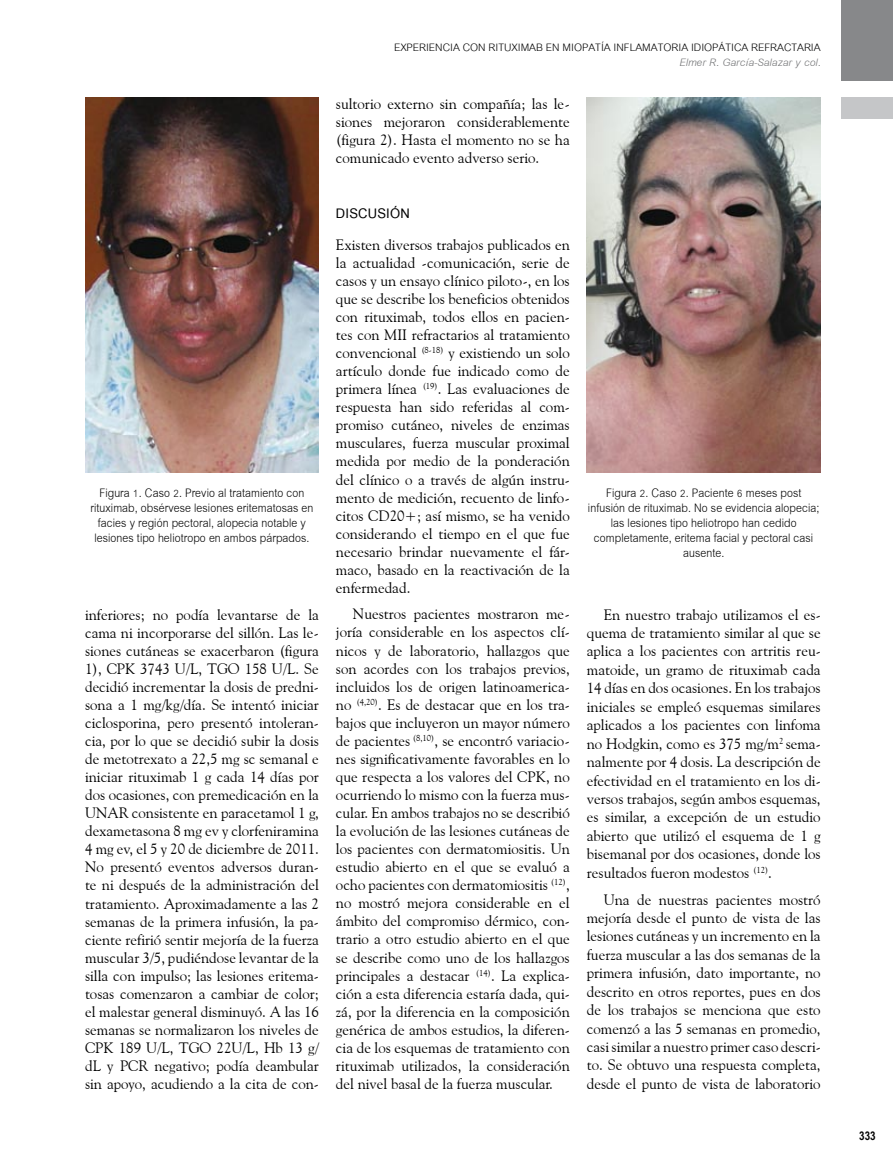
<style>
.page{position:relative;width:893px;height:1174px;background:#fff}
.page>*{position:absolute;margin:0;border:0;box-sizing:border-box;transform-origin:0 0}
.t1{font:700 20.25px "Cordia UPC";letter-spacing:.01em;color:#000}
.t2{font:18px/15px "Cordia UPC";letter-spacing:.005em;color:#000;text-align:center;scale:.9 1}
.t3{font:15.75px "Cordia UPC";color:#000}
.t4{font:italic 15.75px "Cordia UPC";color:#707173}
.t5{font:15px/18px "Goudy Old Style BT";color:#000;text-align:justify}
.t6{font:700 12px "Arial Narrow";color:#000}
</style>
<div class="page">
<div style="left:842px;top:0;width:51px;height:81px;background:#87888a"></div>
<div style="left:842px;top:98px;width:51px;height:21px;background:#c5c6c8"></div>
<img style="left:85px;top:98px;width:234px;height:374px">
<img style="left:587px;top:98px;width:234px;height:374px">
<p class="t3" style="left:394px;top:36px;width:20px">Experiencia</p>
<p class="t3" style="left:463px;top:36px;width:62px">conrituximab</p>
<p class="t3" style="left:546px;top:36px;width:24px">en miopat</p>
<p class="t3" style="left:601px;top:36px;width:20px">ía inflamatoria</p>
<p class="t3" style="left:691px;top:36px;width:7px">idiop</p>
<p class="t3" style="left:719px;top:36px;width:14px">ática</p>
<p class="t3" style="left:751px;top:36px;width:8px">refractaria</p>
<p class="t4" style="left:679px;top:51px;width:143px">Elmer R. García-Salazar y col.</p>
<p class="t5" style="left:336px;top:95px;width:235px">sultorio externo sin compañía; las le&shy;siones mejoraron considerablemente (figura 2). Hasta el momento no se ha comunicado evento adverso serio.</p>
<h1 class="t1" style="left:336px;top:201px;width:75px">DISCUSIÓN</h1>
<p class="t5" style="left:336px;top:235px;width:235px">Existen diversos trabajos publicados en la actualidad -comunicación, serie de casos y un ensayo clínico piloto-, en los que se describe los beneficios obtenidos con rituximab, todos ellos en pacien&shy;tes con MII refractarios al tratamiento convencional <sup>(8-18)</sup> y existiendo un solo artículo donde fue indicado como de primera línea <sup>(19)</sup>. Las evaluaciones de respuesta han sido referidas al com&shy;promiso cutáneo, niveles de enzimas musculares, fuerza muscular proximal medida por medio de la ponderación del clínico o a través de algún instru&shy;mento de medición, recuento de linfo&shy;citos CD20+; así mismo, se ha venido considerando el tiempo en el que fue necesario brindar nuevamente el fár&shy;maco, basado en la reactivación de la enfermedad.</p>
<p class="t5" style="left:336px;top:605px;width:235px;text-indent:17px">Nuestros pacientes mostraron me&shy;joría considerable en los aspectos clí&shy;nicos y de laboratorio, hallazgos que son acordes con los trabajos previos, incluidos los de origen latinoamerica&shy;no <sup>(4,20)</sup>. Es de destacar que en los tra&shy;bajos que incluyeron un mayor número de pacientes <sup>(8,10)</sup>, se encontró variacio&shy;nes significativamente favorables en lo que respecta a los valores del CPK, no ocurriendo lo mismo con la fuerza mus&shy;cular. En ambos trabajos no se describió la evolución de las lesiones cutáneas de los pacientes con dermatomiositis. Un estudio abierto en el que se evaluó a ocho pacientes con dermatomiositis <sup>(12)</sup>, no mostró mejora considerable en el ámbito del compromiso dérmico, con&shy;trario a otro estudio abierto en el que se describe como uno de los hallazgos principales a destacar <sup>(14)</sup>. La explica&shy;ción a esta diferencia estaría dada, qui&shy;zá, por la diferencia en la composición genérica de ambos estudios, la diferen&shy;cia de los esquemas de tratamiento con rituximab utilizados, la consideración del nivel basal de la fuerza muscular.</p>
<p class="t5" style="left:587px;top:605px;width:235px;line-height:18.5px;text-indent:17px">En nuestro trabajo utilizamos el es&shy;quema de tratamiento similar al que se aplica a los pacientes con artritis reu&shy;matoide, un gramo de rituximab cada 14 días en dos ocasiones. En los trabajos iniciales se empleó esquemas similares aplicados a los pacientes con linfoma no Hodgkin, como es 375 mg/m<sup>2</sup> sema&shy;nalmente por 4 dosis. La descripción de efectividad en el tratamiento en los di&shy;versos trabajos, según ambos esquemas, es similar, a excepción de un estudio abierto que utilizó el esquema de 1 g bisemanal por dos ocasiones, donde los resultados fueron modestos <sup>(12)</sup>.</p>
<p class="t2" style="left:90px;top:486px;width:249px">Figura 1. Caso 2. Previo al tratamiento con rituximab, obsérvese lesiones eritematosas en facies y región pectoral, alopecia notable y lesiones tipo heliotropo en ambos párpados.</p>
<p class="t2" style="left:588px;top:486px;width:259px">Figura 2. Caso 2. Paciente 6 meses post infusión de rituximab. No se evidencia alopecia; las lesiones tipo heliotropo han cedido completamente, eritema facial y pectoral casi ausente.</p>
<p class="t5" style="left:85px;top:605px;width:235px">inferiores; no podía levantarse de la cama ni incorporarse del sillón. Las le&shy;siones cutáneas se exacerbaron (figura 1), CPK 3743 U/L, TGO 158 U/L. Se decidió incrementar la dosis de predni&shy;sona a 1 mg/kg/día. Se intentó iniciar ciclosporina, pero presentó intoleran&shy;cia, por lo que se decidió subir la dosis de metotrexato a 22,5 mg sc semanal e iniciar rituximab 1 g cada 14 días por dos ocasiones, con premedicación en la UNAR consistente en paracetamol 1 g, dexametasona 8 mg ev y clorfeniramina 4 mg ev, el 5 y 20 de diciembre de 2011.<br>No presentó eventos adversos duran&shy;te ni después de la administración del tratamiento. Aproximadamente a las 2 semanas de la primera infusión, la pa&shy;ciente refirió sentir mejoría de la fuerza muscular 3/5, pudiéndose levantar de la silla con impulso; las lesiones eritema&shy;tosas comenzaron a cambiar de color; el malestar general disminuyó. A las 16 semanas se normalizaron los niveles de CPK 189 U/L, TGO 22U/L, Hb 13 g/ dL y PCR negativo; podía deambular sin apoyo, acudiendo a la cita de con-</p>
<p class="t5" style="left:587px;top:890px;width:235px;line-height:18.5px;text-indent:17px">Una de nuestras pacientes mostró mejoría desde el punto de vista de las lesiones cutáneas y un incremento en la fuerza muscular a las dos semanas de la primera infusión, dato importante, no descrito en otros reportes, pues en dos de los trabajos se menciona que esto comenzó a las 5 semanas en promedio, casi similar a nuestro primer caso descri&shy;to. Se obtuvo una respuesta completa, desde el punto de vista de laboratorio</p>
<p class="t6" style="left:859px;top:1126px;width:18px">333</p>
</div>
